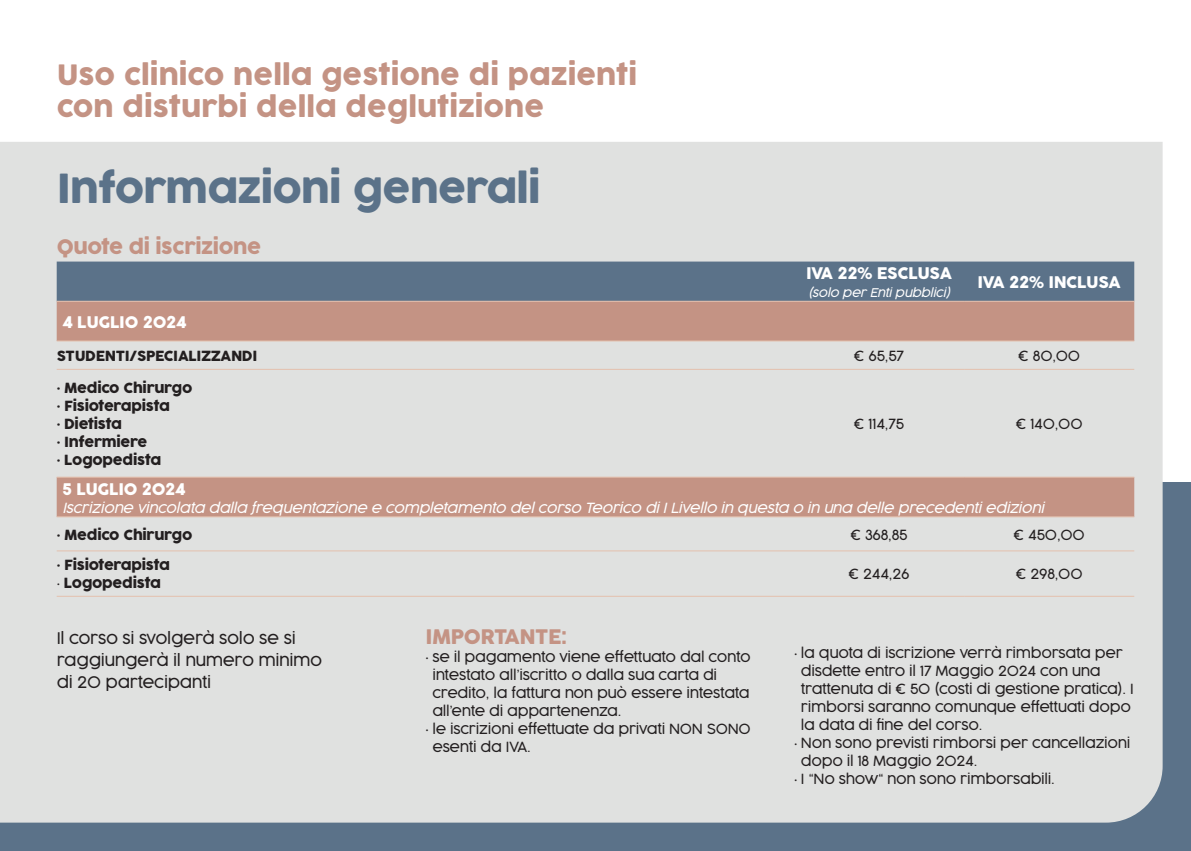
<style>
.page{position:relative;width:1191px;height:851px;background:#fff}
.page>*{position:absolute;margin:0;border:0;box-sizing:border-box;transform-origin:0 0}
.t1{font:40px "Cocogoose Pro";letter-spacing:-.02em;color:#5b7289}
.t2{font:28px/32px "Cocogoose Pro";color:#c49384}
.t3{font:20px "Cocogoose Pro";letter-spacing:-.02em;color:#c49384}
.t4{font:300 16px/22px "Cocogoose Pro";letter-spacing:-.02em;color:#231f20}
.t5{font:16px "Cocogoose Pro";letter-spacing:-.02em;color:#fff}
.t6{font:300 14px/18px "Cocogoose Pro";letter-spacing:-.02em;color:#231f20}
.t7{font:14px "Cocogoose Pro";letter-spacing:-.02em;color:#231f20}
.t8{font:italic 300 14px "Cocogoose Pro";letter-spacing:-.02em;color:#fff}
.t9{font:italic 300 12px "Cocogoose Pro";letter-spacing:-.02em;color:#fff}
.s1{font-weight:300}
</style>
<div class="page">
<div style="left:1px;top:482px;width:1190px;height:368px;background:#5b7289"></div>
<div style="left:1px;top:142px;width:1161px;height:680px;background:#e0e1e0"></div>
<div style="left:57px;top:261px;width:1077px;height:40px;background:#5b7289"></div>
<svg style="left:57px;top:302px;width:1077px;height:214px;background:#d5c4be"></svg>
<hr style="left:57px;top:301px;width:737px;height:1px;background:#e4c0ad">
<hr style="left:794px;top:301px;width:170px;height:1px;background:#e4c0ad">
<hr style="left:964px;top:301px;width:170px;height:1px;background:#e4c0ad">
<hr style="left:57px;top:340px;width:737px;height:1px;background:#e4c0ad">
<hr style="left:794px;top:340px;width:170px;height:1px;background:#e4c0ad">
<hr style="left:964px;top:340px;width:170px;height:1px;background:#e4c0ad">
<hr style="left:57px;top:369px;width:737px;height:1px;background:#e4c0ad">
<hr style="left:794px;top:369px;width:170px;height:1px;background:#e4c0ad">
<hr style="left:964px;top:369px;width:170px;height:1px;background:#e4c0ad">
<hr style="left:57px;top:476px;width:737px;height:1px;background:#e4c0ad">
<hr style="left:794px;top:476px;width:170px;height:1px;background:#e4c0ad">
<hr style="left:964px;top:476px;width:170px;height:1px;background:#e4c0ad">
<hr style="left:57px;top:516px;width:737px;height:1px;background:#e4c0ad">
<hr style="left:794px;top:516px;width:170px;height:1px;background:#e4c0ad">
<hr style="left:964px;top:516px;width:170px;height:1px;background:#e4c0ad">
<hr style="left:57px;top:550px;width:737px;height:1px;background:#e4c0ad">
<hr style="left:794px;top:550px;width:170px;height:1px;background:#e4c0ad">
<hr style="left:964px;top:550px;width:170px;height:1px;background:#e4c0ad">
<hr style="left:57px;top:596px;width:737px;height:1px;background:#e4c0ad">
<hr style="left:794px;top:596px;width:170px;height:1px;background:#e4c0ad">
<hr style="left:964px;top:596px;width:170px;height:1px;background:#e4c0ad">
<h2 class="t2" style="left:57px;top:59px;width:582px">Uso clinico nella gestione di pazienti con disturbi della deglutizione</h2>
<h1 class="t1" style="left:57px;top:161px;width:485px">Informazioni generali</h1>
<h3 class="t3" style="left:57px;top:233px;width:206px">Quote di iscrizione</h3>
<p class="t5" style="left:806px;top:262px;width:147px">IVA 22% ESCLUSA</p>
<p class="t9" style="left:808px;top:284px;width:144px">(solo per Enti pubblici)</p>
<p class="t5" style="left:977px;top:271px;width:145px">IVA 22% INCLUSA</p>
<p class="t5" style="left:62px;top:311px;width:126px">4 LUGLIO 2024</p>
<p class="t7" style="left:57px;top:346px;width:202px">STUDENTI/SPECIALIZZANDI</p>
<p class="t6" style="left:854px;top:346px;width:52px">€ 65,57</p>
<p class="t6" style="left:1018px;top:346px;width:63px">€ 80,00</p>
<p class="t7" style="left:57px;top:378px;width:137px">• Medico Chirurgo</p>
<p class="t7" style="left:57px;top:396px;width:115px">• Fisioterapista</p>
<p class="t7" style="left:57px;top:414px;width:67px">• Dietista</p>
<p class="t7" style="left:57px;top:432px;width:92px">• Infermiere</p>
<p class="t7" style="left:57px;top:450px;width:106px">• Logopedista</p>
<p class="t6" style="left:854px;top:414px;width:52px">€ 114,75</p>
<p class="t6" style="left:1015px;top:414px;width:68px">€ 140,00</p>
<p class="t5" style="left:62px;top:478px;width:125px">5 LUGLIO 2024</p>
<p class="t8" style="left:62px;top:497px;width:983px">Iscrizione vincolata dalla frequentazione e completamento del corso Teorico di I Livello in questa o in una delle precedenti edizioni</p>
<p class="t7" style="left:57px;top:525px;width:137px">• Medico Chirurgo</p>
<p class="t6" style="left:850px;top:525px;width:59px">€ 368,85</p>
<p class="t6" style="left:1013px;top:525px;width:73px">€ 450,00</p>
<p class="t7" style="left:57px;top:555px;width:115px">• Fisioterapista</p>
<p class="t7" style="left:57px;top:573px;width:106px"><span class="s1">•</span> Logopedista</p>
<p class="t6" style="left:848px;top:565px;width:63px">€ 244,26</p>
<p class="t6" style="left:1015px;top:565px;width:68px">€ 298,00</p>
<p class="t4" style="left:57px;top:626px;width:267px">Il corso si svolgerà solo se si raggiungerà il numero minimo di 20 partecipanti</p>
<h3 class="t3" style="left:425px;top:623px;width:143px">IMPORTANTE:</h3>
<p class="t6" style="left:432px;top:647px;width:320px;text-indent:-7px">• se il pagamento viene effettuato dal conto intestato all’iscritto o dalla sua carta di credito, la fattura non può essere intestata all’ente di appartenenza.</p>
<p class="t6" style="left:432px;top:719px;width:320px;text-indent:-7px">• le iscrizioni effettuate da privati NON SONO esenti da IVA.</p>
<p class="t6" style="left:801px;top:643px;width:334px;text-indent:-7px">• la quota di iscrizione verrà rimborsata per disdette entro il 17 Maggio 2024 con una trattenuta di € 50 (costi di gestione pratica). I rimborsi saranno comunque effettuati dopo la data di fine del corso.</p>
<p class="t6" style="left:801px;top:733px;width:331px;text-indent:-7px">• Non sono previsti rimborsi per cancellazioni dopo il 18 Maggio 2024.</p>
<p class="t6" style="left:794px;top:769px;width:262px">• I “No show“ non sono rimborsabili.</p>
</div>
